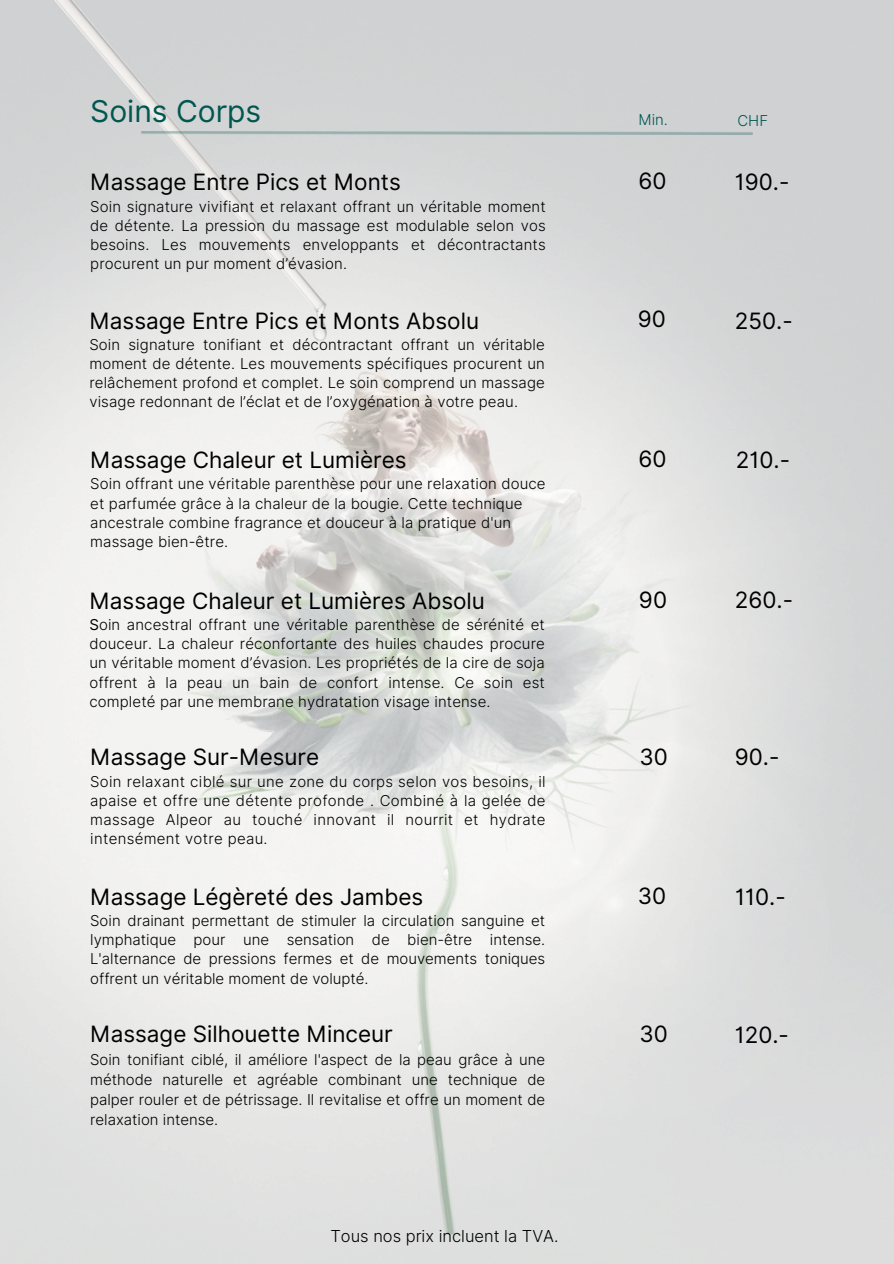
<style>
.page{position:relative;width:894px;height:1264px;background:#fff}
.page>*{position:absolute;margin:0;border:0;box-sizing:border-box;transform-origin:0 0}
.t1{font:30px "Inter";color:#005750}
.t2{font:22.5px "Inter";color:#000}
.t3{font:300 16.5px "Inter";color:#000}
.t4{font:300 15px/19.2px "Inter";letter-spacing:.01em;color:#000;text-align:justify}
.t5{font:300 15px "Inter";color:#005750}
.s1{font-weight:400}
</style>
<div class="page">
<img style="left:0;top:0;width:893px;height:1263px">
<img style="left:89px;top:131px;width:715px;height:4px">
<p class="t1" style="left:90px;top:93px;width:172px">Soins Corps</p>
<h1 class="t2" style="left:90px;top:168px;width:312px">Massage Entre Pics et Monts</h1>
<p class="t4" style="left:90px;top:196px;width:457px">Soin signature vivifiant et relaxant offrant un véritable moment de détente. La pression du massage est modulable selon vos besoins. Les mouvements enveloppants et décontractants procurent un pur moment d’évasion.</p>
<h2 class="t2" style="left:89px;top:307px;width:391px">Massage Entre Pics et Monts Absolu</h2>
<p class="t4" style="left:89px;top:335px;width:457px">Soin signature tonifiant et décontractant offrant un véritable moment de détente. Les mouvements spécifiques procurent un relâchement profond et complet. Le soin comprend un massage visage redonnant de l’éclat et de l’oxygénation à votre peau.</p>
<p class="t2" style="left:90px;top:446px;width:318px">Massage Chaleur et Lumières</p>
<h2 class="t4" style="left:90px;top:474px;width:457px;text-align:left">Soin offrant une véritable parenthèse pour une relaxation douce et parfumée grâce à la chaleur de la bougie. Cette technique ancestrale combine fragrance et douceur à la pratique d'un massage bien-être.</h2>
<h2 class="t2" style="left:89px;top:587px;width:397px">Massage Chaleur et Lumières Absolu</h2>
<p class="t4" style="left:89px;top:615px;width:457px"><span class="s1">S</span>oin ancestral offrant une véritable parenthèse de sérénité et douceur. La chaleur réconfortante des huiles chaudes procure un véritable moment d’évasion. Les propriétés de la cire de soja offrent à la peau un bain de confort intense. Ce soin est completé par une membrane hydratation visage intense.</p>
<p class="t2" style="left:90px;top:743px;width:230px">Massage Sur-Mesure</p>
<p class="t4" style="left:90px;top:771px;width:456px">Soin relaxant ciblé sur une zone du corps selon vos besoins, il apaise et offre une détente profonde . Combiné à la gelée de massage Alpeor au touché innovant il nourrit et hydrate intensément votre peau.</p>
<h3 class="t2" style="left:90px;top:883px;width:334px">Massage Légèreté des Jambes</h3>
<p class="t4" style="left:90px;top:911px;width:456px">Soin drainant permettant de stimuler la circulation sanguine et lymphatique pour une sensation de bien-être intense.<br>L'alternance de pressions fermes et de mouvements toniques offrent un véritable moment de volupté.</p>
<p class="t2" style="left:90px;top:1020px;width:304px">Massage Silhouette Minceur</p>
<h2 class="t4" style="left:90px;top:1049px;width:456px;line-height:20.2px">Soin tonifiant ciblé, il améliore l'aspect de la peau grâce à une méthode naturelle et agréable combinant une technique de palper rouler et de pétrissage. Il revitalise et offre un moment de relaxation intense.</h2>
<p class="t3" style="left:330px;top:1225px;width:229px">Tous nos prix incluent la TVA.</p>
<p class="t5" style="left:638px;top:111px;width:31px">Min.</p>
<h2 class="t2" style="left:638px;top:167px;width:30px">60</h2>
<h2 class="t5" style="left:737px;top:112px;width:32px">CHF</h2>
<p class="t2" style="left:734px;top:168px;width:56px">190.-</p>
<p class="t2" style="left:637px;top:306px;width:30px">90</p>
<p class="t2" style="left:734px;top:307px;width:59px">250.-</p>
<p class="t2" style="left:638px;top:445px;width:30px">60</p>
<p class="t2" style="left:735px;top:446px;width:56px">210.-</p>
<p class="t2" style="left:638px;top:586px;width:30px">90</p>
<p class="t2" style="left:734px;top:586px;width:60px">260.-</p>
<p class="t2" style="left:639px;top:743px;width:30px">30</p>
<p class="t2" style="left:734px;top:743px;width:46px">90.-</p>
<p class="t2" style="left:637px;top:882px;width:30px">30</p>
<p class="t2" style="left:735px;top:883px;width:52px">110.-</p>
<p class="t2" style="left:639px;top:1020px;width:30px">30</p>
<p class="t2" style="left:734px;top:1021px;width:56px">120.-</p>
</div>
